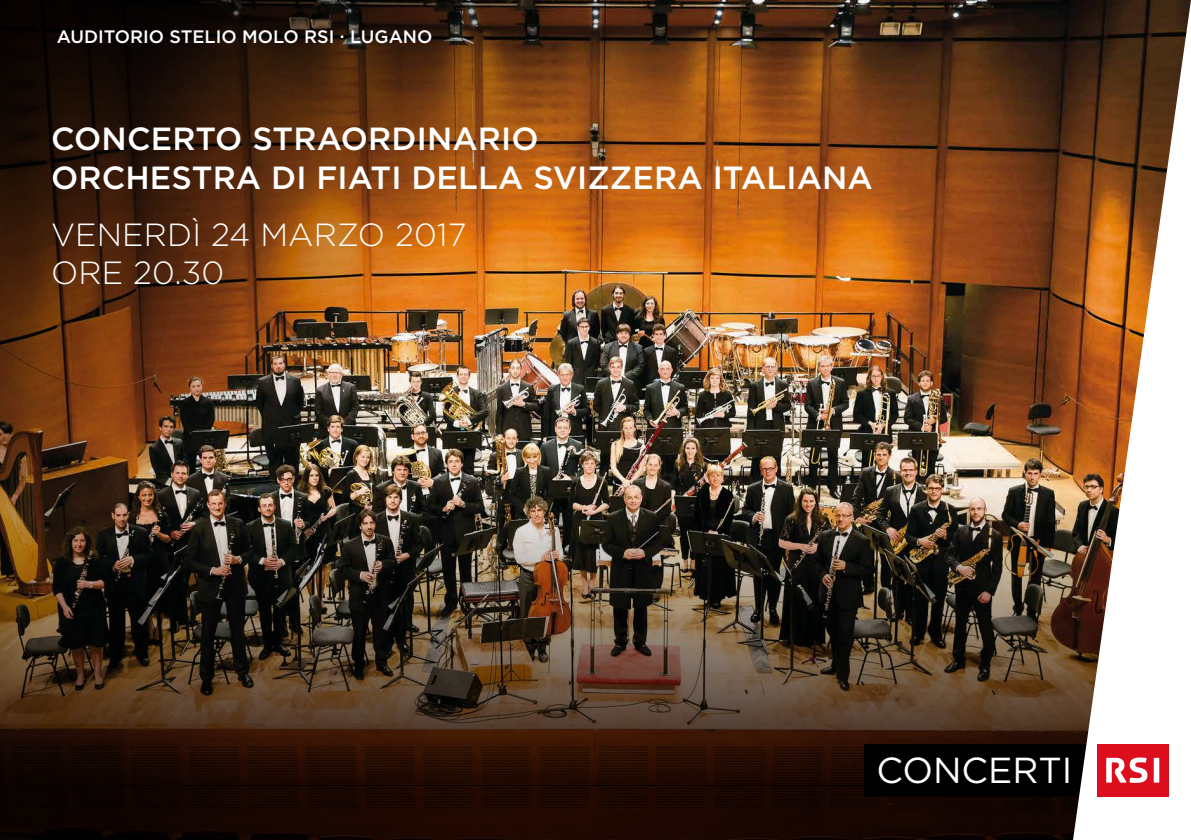
<style>
.page{position:relative;width:1191px;height:840px;background:#fff}
.page>*{position:absolute;margin:0;border:0;box-sizing:border-box;transform-origin:0 0}
.t1{font:36px "Gotham";color:#fff}
.t2{font:500 32px/38px "Gotham";letter-spacing:.005em;color:#fff}
.t3{font:300 32px/38px "Gotham";letter-spacing:.005em;color:#fff}
.t4{font:500 18px "Gotham";color:#fff}
</style>
<div class="page">
<img style="left:822px;top:0;width:251px;height:493px">
<img style="left:0;top:0;width:822px;height:493px">
<svg style="left:0;top:785px;width:1073px;height:54px;background:#160501"></svg>
<img style="left:0;top:493px;width:1073px;height:292px">
<div style="left:864px;top:743px;width:209px;height:53px;background:#000"></div>
<svg style="left:1073px;top:0;width:118px;height:839px"></svg>
<div style="left:1097px;top:743px;width:71px;height:53px;background:#dc0d1d"></div>
<svg style="left:1106px;top:757px;width:41px;height:25px"></svg>
<div style="left:1153px;top:757px;width:6px;height:25px;background:#fff"></div>
<p class="t4" style="left:57px;top:25px;width:377px">AUDITORIO STELIO MOLO RSI . LUGANO</p>
<p class="t2" style="left:51px;top:120px;width:823px">CONCERTO STRAORDINARIO<br>ORCHESTRA DI FIATI DELLA SVIZZERA ITALIANA</p>
<p class="t3" style="left:51px;top:214px;width:417px">VENERDÌ 24 MARZO 2017<br>ORE 20.30</p>
<p class="t1" style="left:876px;top:746px;width:197px">CONCERTI</p>
</div>
